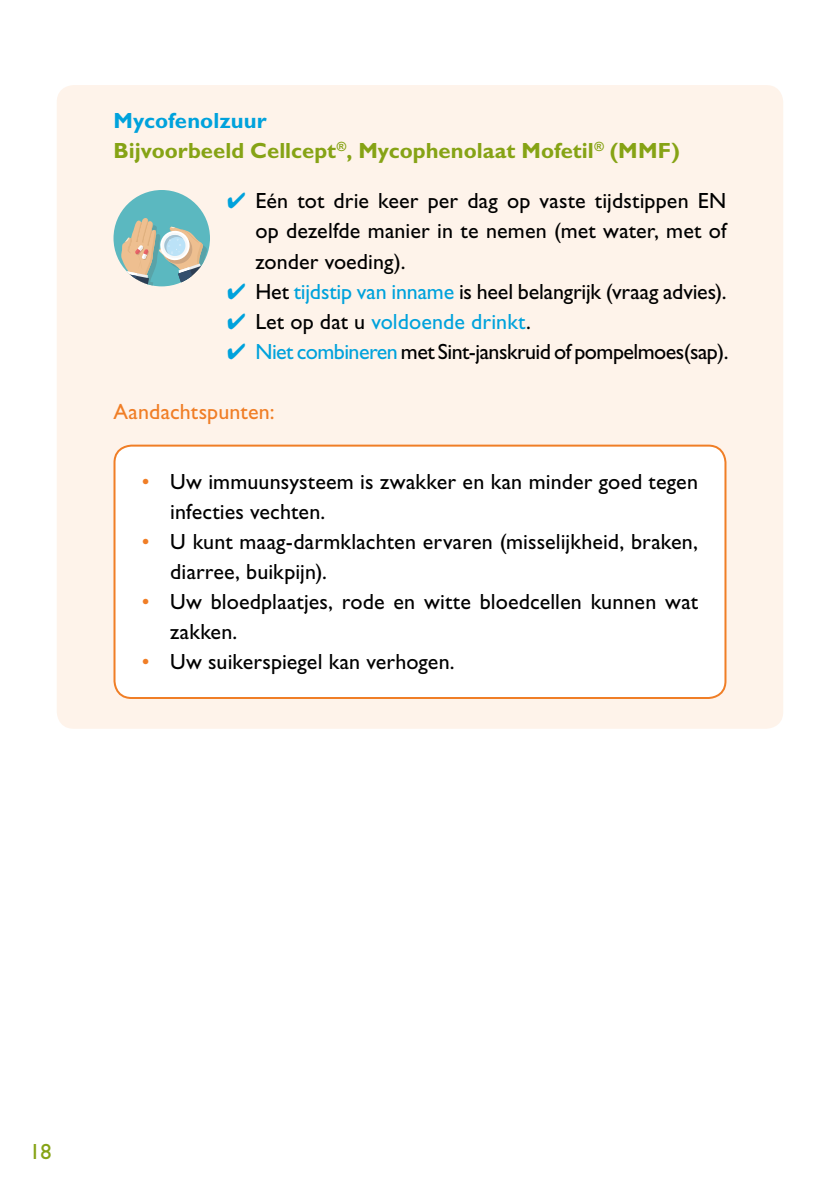
<style>
.page{position:relative;width:840px;height:1191px;background:#fff}
.page>*{position:absolute;margin:0;border:0;box-sizing:border-box;transform-origin:0 0}
.t1{font:22px/30px "Gill Sans Std";letter-spacing:.005em;color:#000}
.t2{font:700 22px/30px "Gill Sans Std";color:#86a315}
.t3{font:22px "Gill Sans Std";letter-spacing:-.025em;color:#000}
.t4{font:22px "Gill Sans Std";letter-spacing:.005em;color:#00a2dc}
.t5{font:22px "Gill Sans Std";letter-spacing:.005em;color:#f07e26}
.t6{font:22px "Gill Sans Std";color:#86a315}
.s1{color:#00a2dc}
.s2{color:#000}
.s3{color:#f07e26}
</style>
<div class="page">
<div style="left:57px;top:85px;width:725px;height:644px;background:#fef3ea;border-radius:17px"></div>
<div style="left:114px;top:445px;width:611px;height:253px;background:#fff;border-radius:17px"></div>
<div style="left:113px;top:444px;width:613px;height:255px;border:2px solid #f07e26;border-radius:17px"></div>
<div style="left:113px;top:190px;width:97px;height:96px;background:#5bb8c0;border-radius:48px"></div>
<svg style="left:121px;top:217px;width:89px;height:69px"></svg>
<p class="t2" style="left:113px;top:106px;width:567px"><span class="s1">Mycofenolzuur<br></span>Bijvoorbeeld Cellcept<sup>®</sup>, Mycophenolaat Mofetil<sup>®</sup> (MMF)</p>
<p class="t1" style="left:255px;top:186px;width:472px;text-align:justify;text-indent:-28px"><span class="s1">✔</span> Eén tot drie keer per dag op vaste tijdstippen EN op dezelfde manier in te nemen (met water, met of zonder voeding).</p>
<p class="t1" style="left:227px;top:276px;width:500px"><span class="s1">✔</span> Het <span class="s1">tijdstip van inname</span> is heel belangrijk (vraag advies).</p>
<p class="t4" style="left:227px;top:308px;width:305px">✔ <span class="s2">Let op dat u</span> voldoende drinkt<span class="s2">.</span></p>
<p class="t3" style="left:227px;top:338px;width:503px"><span class="s1">✔ Niet combineren</span> met Sint-janskruid of pompelmoes(sap).</p>
<p class="t5" style="left:113px;top:398px;width:162px">Aandachtspunten:</p>
<p class="t1" style="left:170px;top:466px;width:529px;text-indent:-28px"><span class="s3">•</span> Uw immuunsysteem is zwakker en kan minder goed tegen infecties vechten.</p>
<p class="t1" style="left:170px;top:526px;width:529px;text-indent:-28px"><span class="s3">•</span> U kunt maag-darmklachten ervaren (misselijkheid, braken, diarree, buikpijn).</p>
<p class="t1" style="left:170px;top:586px;width:529px;text-indent:-28px"><span class="s3">•</span> Uw bloedplaatjes, rode en witte bloedcellen kunnen wat zakken.</p>
<p class="t1" style="left:142px;top:646px;width:314px"><span class="s3">•</span> Uw suikerspiegel kan verhogen.</p>
<p class="t6" style="left:29px;top:1138px;width:23px">18</p>
</div>
